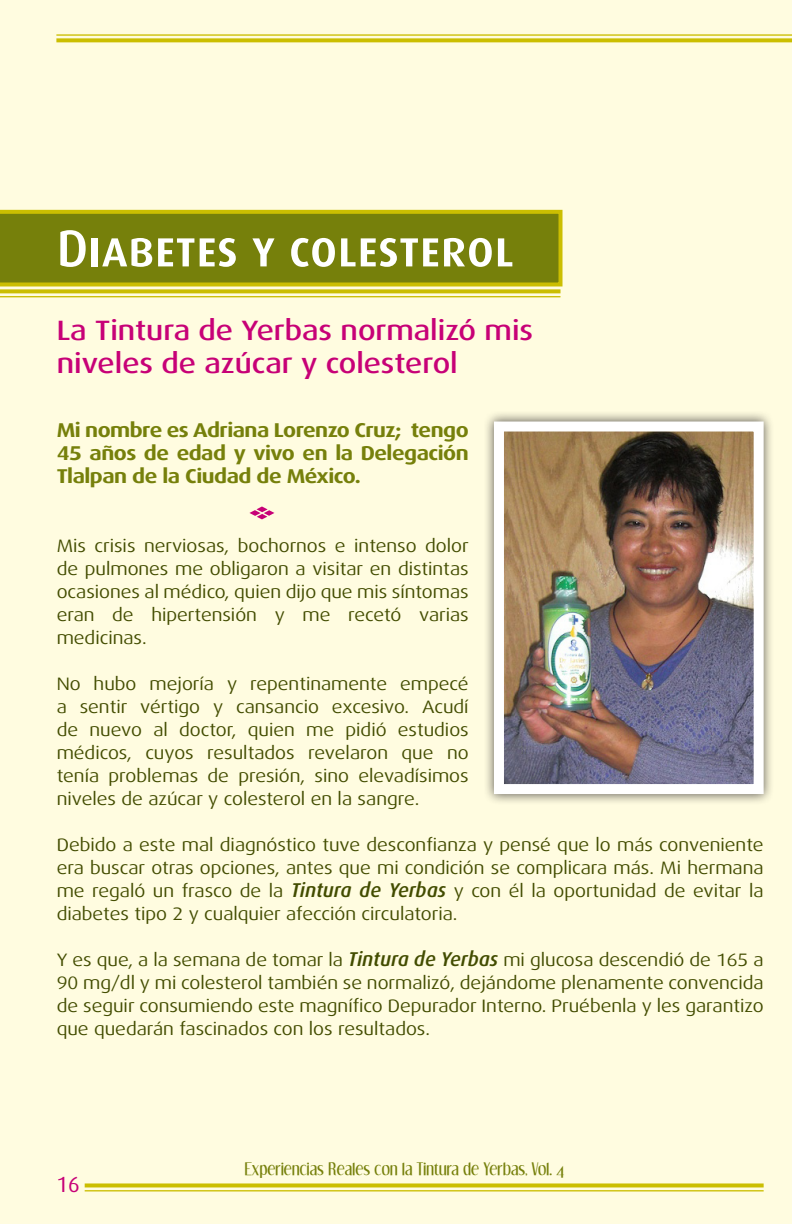
<style>
.page{position:relative;width:792px;height:1224px;background:#fffce0}
.page>*{position:absolute;margin:0;border:0;box-sizing:border-box;transform-origin:0 0}
.t1{font:52px "Dax Medium Caps";letter-spacing:-.01em;color:#fff}
.t2{font:500 28px "Dax Wide";color:#c70177}
.t3{font:22px "Dax";color:#c70177}
.t4{font:700 20px/23px "Dax Wide";letter-spacing:-.025em;color:#76800b;text-align:justify}
.t5{font:18px/23px "Dax Wide";color:#424c00;text-align:justify}
.t6{font:17.2px "Dream Orphans";letter-spacing:.01em;color:#76800b}
.s1{font-family:"Dax";font-weight:500;font-style:italic;font-size:20px}
</style>
<div class="page">
<svg style="left:85px;top:1183px;width:679px;height:4px;background:#d1c51b"></svg>
<hr style="left:85px;top:1190px;width:679px;height:1px;background:#cbbe01">
<svg style="left:56px;top:38px;width:736px;height:4px;background:#cfc315"></svg>
<hr style="left:56px;top:34px;width:736px;height:2px;background:#cbbe01">
<div style="left:483px;top:411px;width:292px;height:394px;background:#231f20;opacity:.75"></div>
<img style="left:505px;top:433px;width:248px;height:350px">
<div style="left:494px;top:422px;width:270px;height:372px;border:10px solid #fff"></div>
<svg style="left:0;top:210px;width:563px;height:76px;background:#7e860a"></svg>
<svg style="left:249px;top:506px;width:25px;height:13px"></svg>
<svg style="left:0;top:289px;width:561px;height:4px;background:#cfc316"></svg>
<hr style="left:0;top:296px;width:561px;height:1px;background:#cbbe01">
<p class="t1" style="left:57px;top:219px;width:459px">Diabetes y colesterol</p>
<p class="t2" style="left:57px;top:314px;width:478px">La Tintura de Yerbas normalizó mis</p>
<p class="t2" style="left:57px;top:348px;width:403px">niveles de azúcar y colesterol</p>
<p class="t4" style="left:57px;top:418px;width:414px">Mi nombre es Adriana Lorenzo Cruz; tengo 45 años de edad y vivo en la Delegación Tlalpan de la Ciudad de México.</p>
<p class="t5" style="left:57px;top:534px;width:414px">Mis crisis nerviosas, bochornos e intenso dolor de pulmones me obligaron a visitar en distintas ocasiones al médico, quien dijo que mis síntomas eran de hipertensión y me recetó varias medicinas.</p>
<p class="t5" style="left:57px;top:672px;width:414px">No hubo mejoría y repentinamente empecé a sentir vértigo y cansancio excesivo. Acudí de nuevo al doctor, quien me pidió estudios médicos, cuyos resultados revelaron que no tenía problemas de presión, sino elevadísimos niveles de azúcar y colesterol en la sangre.</p>
<p class="t5" style="left:57px;top:833px;width:708px">Debido a este mal diagnóstico tuve desconfianza y pensé que lo más conveniente era buscar otras opciones, antes que mi condición se complicara más. Mi hermana me regaló un frasco de la <span class="s1">Tintura de Yerbas</span> y con él la oportunidad de evitar la diabetes tipo 2 y cualquier afección circulatoria.</p>
<p class="t5" style="left:57px;top:948px;width:709px">Y es que, a la semana de tomar la <span class="s1">Tintura de Yerbas</span> mi glucosa descendió de 165 a 90 mg/dl y mi colesterol también se normalizó, dejándome plenamente convencida de seguir consumiendo este magnífico Depurador Interno. Pruébenla y les garantizo que quedarán fascinados con los resultados.</p>
<p class="t3" style="left:56px;top:1172px;width:25px">16</p>
<p class="t6" style="left:245px;top:1160px;width:321px">Experiencias Reales con la Tintura de Yerbas, Vol. 4</p>
</div>
